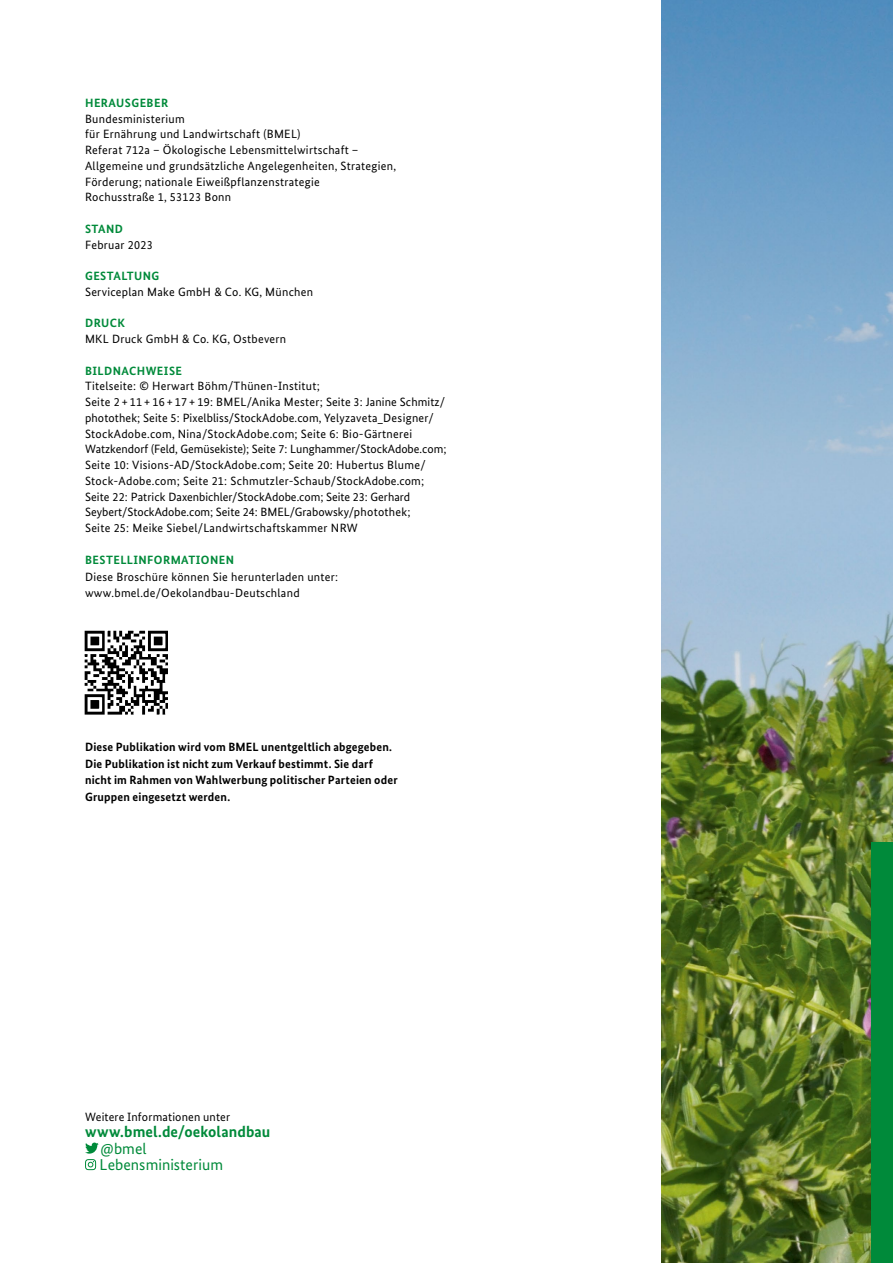
<style>
.page{position:relative;width:893px;height:1263px;background:#fff}
.page>*{position:absolute;margin:0;border:0;box-sizing:border-box;transform-origin:0 0}
.Impressum_Fließtext{font:700 15.75px "Bundes Sans";letter-spacing:.005em;color:#008a3a}
.Impressum{font:15.75px "Bundes Sans";color:#008a3a}
.Exporttags_Impressum_text{font:12px/15.8px "Bundes Sans";letter-spacing:.025em;color:#000}
.Exporttags_Impressum_text-2{font:700 12px/16.5px "Bundes Sans";letter-spacing:.015em;color:#000}
.Exporttags_Impressum_fett_grün{font:700 12px "Bundes Sans";letter-spacing:.035em;color:#008a3a}
.Impressum_Fließtext-2{font:12px "Bundes Sans";letter-spacing:.015em;color:#000}
.Impressum_Überschrift{font:700 12px "Bundes Sans";letter-spacing:.035em;color:#008a3a}
</style>
<div class="page">
<img style="left:661px;top:0;width:232px;height:1263px">
<div style="left:872px;top:842px;width:21px;height:421px;background:#008a3a"></div>
<img style="left:84px;top:630px;width:84px;height:85px">
<svg style="left:85px;top:1159px;width:11px;height:11px"></svg>
<svg style="left:85px;top:1142px;width:14px;height:11px"></svg>
<h1 class="Exporttags_Impressum_fett_grün" style="left:85px;top:95px;width:85px">HERAUSGEBER</h1>
<p class="Exporttags_Impressum_text" style="left:85px;top:110px;width:217px">Bundesministerium<br>für Ernährung und Landwirtschaft (BMEL)</p>
<p class="Exporttags_Impressum_text" style="left:85px;top:142px;width:313px">Referat 712a – Ökologische Lebensmittelwirtschaft –<br>Allgemeine und grundsätzliche Angelegenheiten, Strategien,<br>Förderung; nationale Eiweißpflanzenstrategie</p>
<p class="Exporttags_Impressum_text" style="left:85px;top:189px;width:148px">Rochusstraße 1, 53123 Bonn</p>
<h1 class="Exporttags_Impressum_fett_grün" style="left:85px;top:221px;width:39px">STAND</h1>
<p class="Exporttags_Impressum_text" style="left:85px;top:236px;width:69px">Februar 2023</p>
<h1 class="Exporttags_Impressum_fett_grün" style="left:85px;top:269px;width:76px">GESTALTUNG</h1>
<p class="Exporttags_Impressum_text" style="left:85px;top:284px;width:230px">Serviceplan Make GmbH &amp; Co. KG, München</p>
<h1 class="Exporttags_Impressum_fett_grün" style="left:85px;top:316px;width:41px">DRUCK</h1>
<p class="Exporttags_Impressum_text" style="left:85px;top:331px;width:203px">MKL Druck GmbH &amp; Co. KG, Ostbevern</p>
<h1 class="Exporttags_Impressum_fett_grün" style="left:85px;top:363px;width:98px">BILDNACHWEISE</h1>
<p class="Exporttags_Impressum_text" style="left:85px;top:378px;width:363px">Titelseite: © Herwart Böhm/Thünen-Institut;<br>Seite 2 + 11 + 16 + 17 + 19: BMEL/Anika Mester; Seite 3: Janine Schmitz/ photothek; Seite 5: Pixelbliss/StockAdobe.com, Yelyzaveta_Designer/ StockAdobe.com, Nina/StockAdobe.com; Seite 6: Bio-Gärtnerei Watzkendorf (Feld, Gemüsekiste); Seite 7: Lunghammer/StockAdobe.com; Seite 10: Visions-AD/StockAdobe.com; Seite 20: Hubertus Blume/ Stock-Adobe.com; Seite 21: Schmutzler-Schaub/StockAdobe.com; Seite 22: Patrick Daxenbichler/StockAdobe.com; Seite 23: Gerhard Seybert/StockAdobe.com; Seite 24: BMEL/Grabowsky/photothek;<br>Seite 25: Meike Siebel/Landwirtschaftskammer NRW</p>
<h1 class="Impressum_Überschrift" style="left:85px;top:553px;width:150px">BESTELLINFORMATIONEN</h1>
<p class="Exporttags_Impressum_text" style="left:85px;top:568px;width:255px;line-height:16.5px">Diese Broschüre können Sie herunterladen unter: www.bmel.de/Oekolandbau-Deutschland</p>
<p class="Exporttags_Impressum_text-2" style="left:85px;top:739px;width:314px">Diese Publikation wird vom BMEL unentgeltlich abgegeben.<br>Die Publikation ist nicht zum Verkauf bestimmt. Sie darf nicht im Rahmen von Wahlwerbung politischer Parteien oder Gruppen eingesetzt werden.</p>
<p class="Impressum_Fließtext-2" style="left:85px;top:1109px;width:147px">Weitere Informationen unter</p>
<p class="Impressum_Fließtext" style="left:85px;top:1122px;width:187px">www.bmel.de/oekolandbau</p>
<p class="Impressum" style="left:101px;top:1138px;width:47px">@bmel</p>
<p class="Impressum" style="left:100px;top:1155px;width:125px">Lebensministerium</p>
</div>
